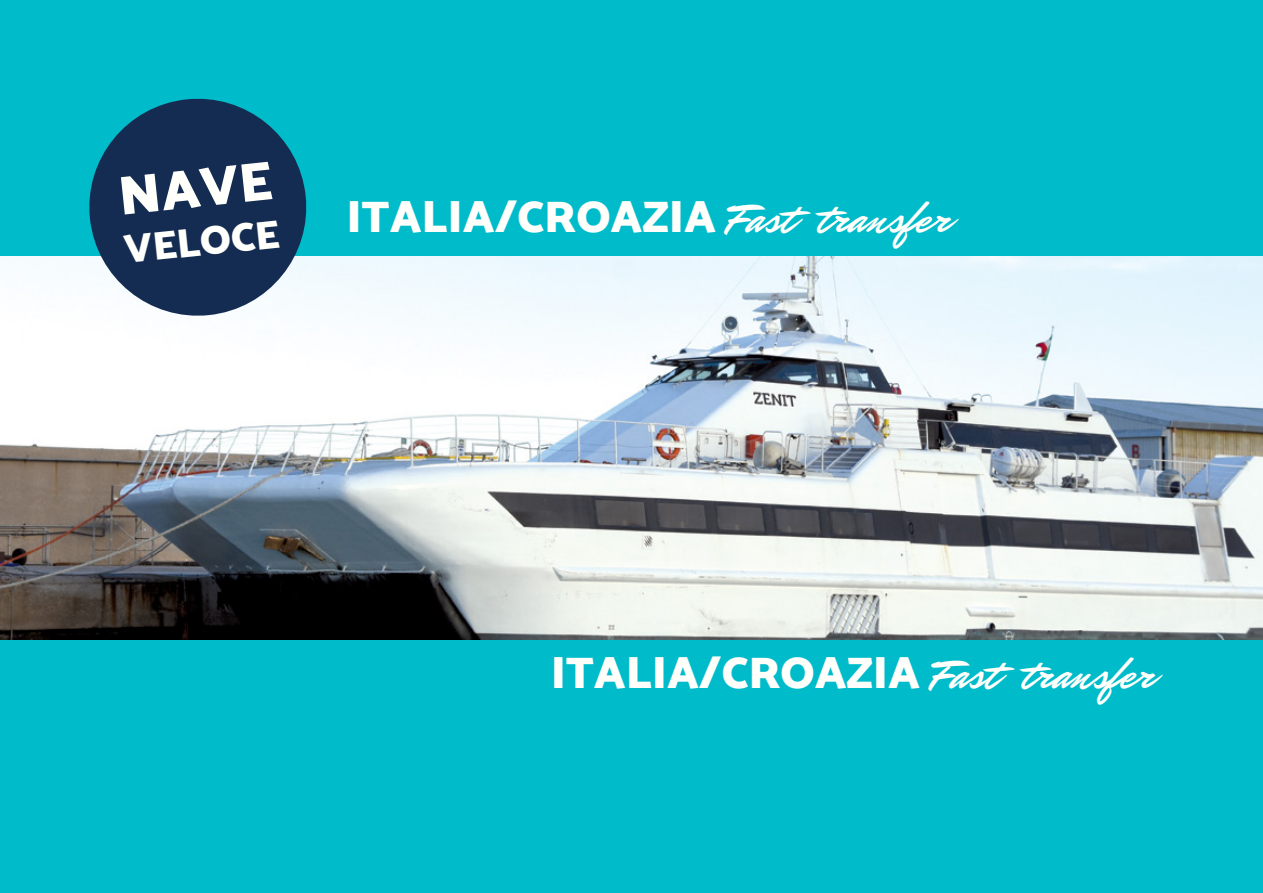
<style>
.page{position:relative;width:1263px;height:893px;background:#00bccb}
.page>*{position:absolute;margin:0;border:0;box-sizing:border-box;transform-origin:0 0}
.t1{font:55.2px "Mosk Ultra Bold 900";color:#fffffb}
.t2{font:44.85px "Mosk Ultra Bold 900";color:#fffffb}
.t3{font:40.5px "Mosk Ultra Bold 900";color:#fffffb}
.s1{font-family:"Mr Dafoe"}
</style>
<div class="page">
<img style="left:0;top:256px;width:1263px;height:384px">
<svg style="left:84px;top:98px;width:228px;height:223px;background:#2e5c79"></svg>
<svg style="left:257px;top:220px;width:23px;height:29px"></svg>
<p class="t1" style="left:115px;top:161px;width:156px;rotate:-6deg">NAVE</p>
<p class="t3" style="left:121px;top:224px;width:86px;rotate:-6deg">VELOC</p>
<p class="t2" style="left:347px;top:188px;width:605px">ITALIA/CROAZIA <span class="s1">Fast transfer</span></p>
<p class="t2" style="left:551px;top:645px;width:605px">ITALIA/CROAZIA <span class="s1">Fast transfer</span></p>
</div>
